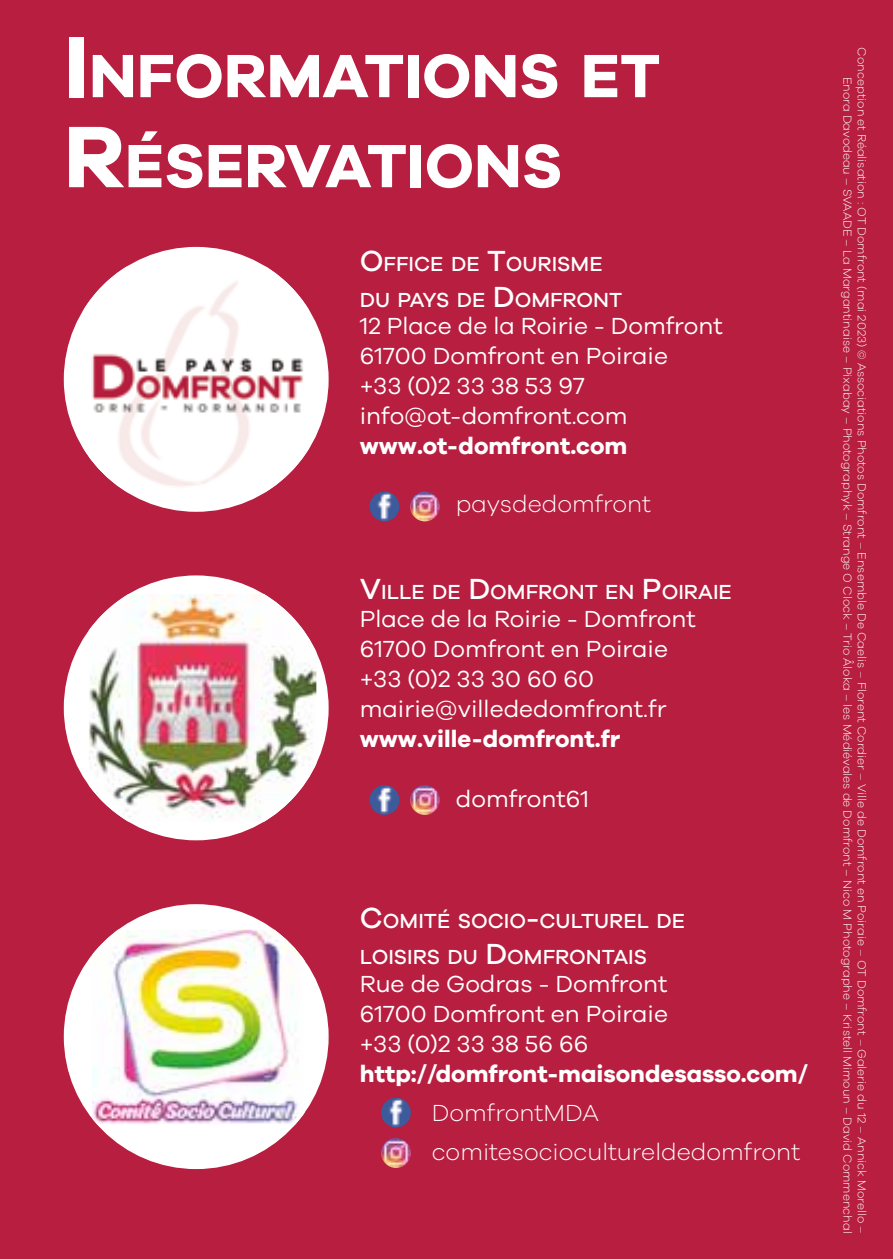
<style>
.page{position:relative;width:893px;height:1259px;background:#b71e3f}
.page>*{position:absolute;margin:0;border:0;box-sizing:border-box;transform-origin:0 0}
.t1{font:700 63px/90px "Galano Grotesque";color:#fff}
.t2{font:24px/30px "Galano Grotesque";color:#fff}
.t3{font:700 24px "Galano Grotesque";color:#fff}
.t4{font:300 24px/39px "Galano Grotesque";color:#fff}
.t5{font:500 21px/36px "Galano Grotesque";color:#fff}
.t6{font:300 12px/14.4px "Galano Grotesque";color:#fff;text-align:right}
.s1{font-size:90px}
.s2{font-size:30px}
</style>
<div class="page">
<div style="left:64px;top:575px;width:265px;height:265px;background:#fff;border-radius:132px"></div>
<div style="left:64px;top:904px;width:265px;height:265px;background:#fff;border-radius:132px"></div>
<img style="left:370px;top:785px;width:29px;height:30px;border-radius:15px">
<img style="left:410px;top:785px;width:30px;height:30px;border-radius:15px">
<img style="left:381px;top:1097px;width:30px;height:30px;border-radius:15px">
<img style="left:381px;top:1138px;width:30px;height:30px;border-radius:15px">
<img style="left:370px;top:491px;width:29px;height:30px;border-radius:15px">
<img style="left:410px;top:491px;width:30px;height:30px;border-radius:15px">
<img style="left:89px;top:594px;width:227px;height:227px">
<div style="left:64px;top:247px;width:265px;height:265px;background:#fff;border-radius:132px"></div>
<img style="left:84px;top:267px;width:225px;height:224px">
<img style="left:92px;top:929px;width:213px;height:195px">
<h1 class="t1" style="left:64px;top:29px;width:598px"><span class="s1">I</span> NFORMATIONS ET<br><span class="s1">R</span>ÉSERVATIONS</h1>
<h3 class="t5" style="left:360px;top:245px;width:264px"><span class="s2">O</span>FFICE DE <span class="s2">T</span>OURISME<br>DU PAYS DE <span class="s2">D</span>OM FRONT</h3>
<h2 class="t2" style="left:360px;top:310px;width:365px">12 Place de la Roirie - Domfront<br>61700 Domfront en Poiraie<br>+33 (0)2 33 38 53 97 info@ot-domfront.com</h2>
<h2 class="t3" style="left:360px;top:431px;width:269px">www.ot-domfront.com</h2>
<h2 class="t4" style="left:456px;top:483px;width:197px">paysdedomfront</h2>
<h3 class="t5" style="left:360px;top:573px;width:371px"><span class="s2">V</span>ILLE DE <span class="s2">D</span>OM FRONT EN <span class="s2">P</span>OIRAIE</h3>
<h2 class="t2" style="left:360px;top:603px;width:338px">Place de la Roirie - Domfront<br>61700 Domfront en Poiraie +33 (0)2 33 30 60 60 mairie@villededomfront.fr</h2>
<h2 class="t3" style="left:360px;top:724px;width:262px">www.ville-domfront.fr</h2>
<h2 class="t2" style="left:456px;top:783px;width:135px">domfront61</h2>
<h3 class="t5" style="left:360px;top:902px;width:324px"><span class="s2">C</span>OM ITÉ SOCIO<span class="s2">-</span>CULTUREL DE<br>LOISIRS DU <span class="s2">D</span>OM FRONTAIS</h3>
<h2 class="t2" style="left:360px;top:967px;width:310px;text-align:justify">Rue de Godras - Domfront 61700 Domfront en Poiraie +33 (0)2 33 38 56 66</h2>
<h2 class="t3" style="left:360px;top:1058px;width:450px">http://domfront-maisondesasso.com/</h2>
<h2 class="t4" style="left:432px;top:1092px;width:370px">DomfrontMDA comitesociocultureldedomfront</h2>
<p class="t6" style="left:870px;top:47px;width:1187px;rotate:90deg">Conception et Réalisation : OT Domfront (mai 2023) © Associations Photos Domfront – Ensemble De Caelis – Florent Cordier – Ville de Domfront en Poiraie – OT Domfront – Galerie du 12 – Annick Morello –<br>Enora Davodeau – SVAADE – La Margantinaise – Pixabay – Photographyk – Strange O Clock – Trio Âloka – les Médiévales de Domfront – Nico M Photographe – Kristell Mimoun – David Commenchal</p>
</div>
